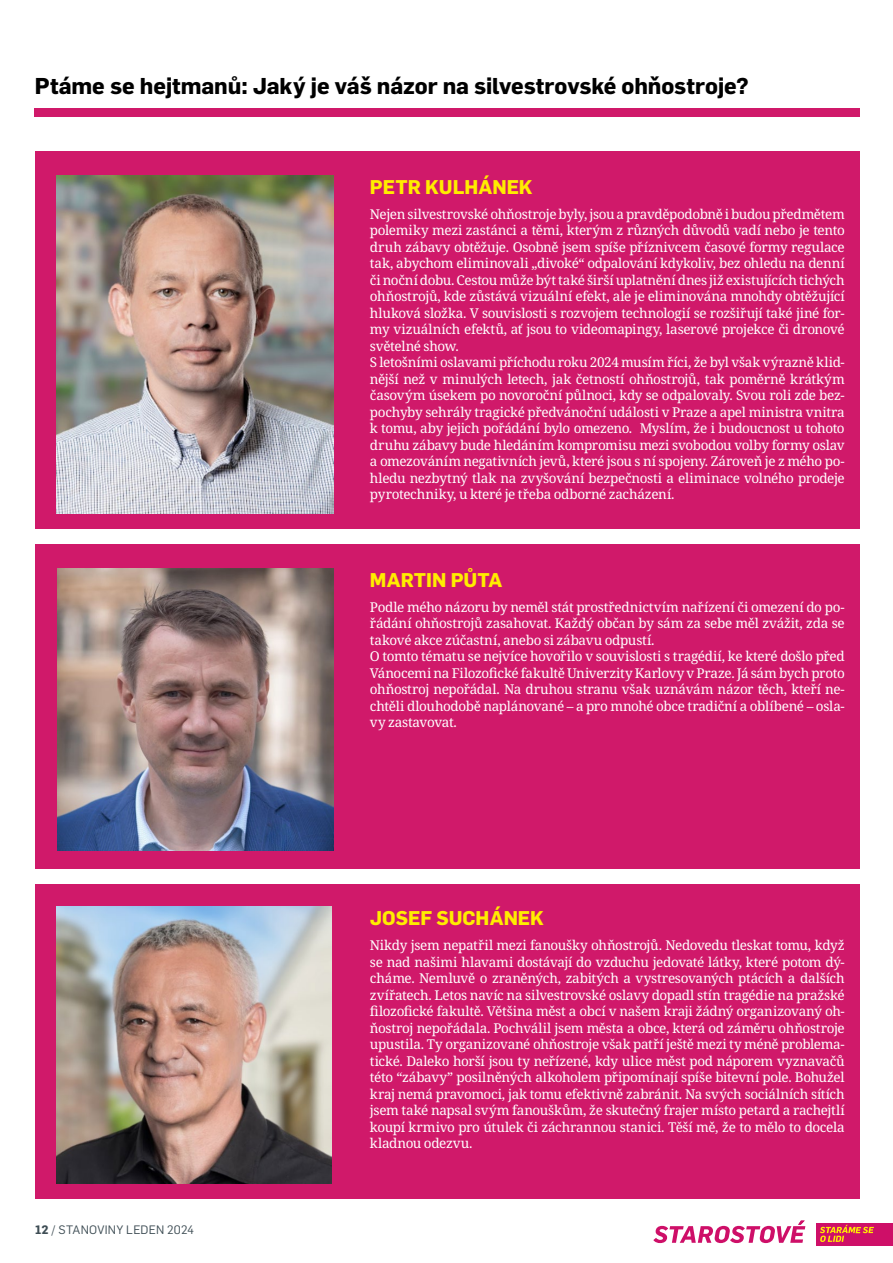
<style>
.page{position:relative;width:893px;height:1263px;background:#fff}
.page>*{position:absolute;margin:0;border:0;box-sizing:border-box;transform-origin:0 0}
.t1{font:700 22.5px "Flama";letter-spacing:-.005em;color:#000}
.t2{font:700 19.5px "Flama";color:#ffed00}
.t3{font:13.5px/16.5px "Noto Serif";letter-spacing:-.025em;color:#fff}
.t4{font:12px "Flama";letter-spacing:.02em;color:#3f4e55}
.s1{font-weight:700}
</style>
<div class="page">
<div style="left:34px;top:108px;width:206px;height:9px;background:#d0196a"></div>
<div style="left:240px;top:108px;width:207px;height:9px;background:#d0196a"></div>
<div style="left:447px;top:108px;width:206px;height:9px;background:#d0196a"></div>
<div style="left:653px;top:108px;width:207px;height:9px;background:#d0196a"></div>
<div style="left:816px;top:1223px;width:77px;height:23px;background:#ce0f68"></div>
<svg style="left:653px;top:1220px;width:152px;height:23px"></svg>
<svg style="left:820px;top:1225px;width:54px;height:17px"></svg>
<div style="left:35px;top:151px;width:825px;height:378px;background:#d0196a"></div>
<div style="left:35px;top:544px;width:825px;height:324px;background:#d0196a"></div>
<div style="left:35px;top:884px;width:825px;height:315px;background:#d0196a"></div>
<img style="left:57px;top:175px;width:276px;height:338px">
<img style="left:57px;top:907px;width:275px;height:276px">
<img style="left:58px;top:568px;width:275px;height:282px">
<h1 class="t1" style="left:35px;top:69px;width:715px">Ptáme se hejtmanů: Jaký je váš názor na silvestrovské ohňostroje?</h1>
<h2 class="t2" style="left:370px;top:173px;width:164px">PETR KULHÁNEK</h2>
<p class="t3" style="left:370px;top:206px;width:476px">Nejen silvestrovské ohňostroje byly, jsou a pravděpodobně i budou předmětem polemiky mezi zastánci a těmi, kterým z různých důvodů vadí nebo je tento druh zábavy obtěžuje. Osobně jsem spíše příznivcem časové formy regulace tak, abychom eliminovali „divoké“ odpalování kdykoliv, bez ohledu na denní či noční dobu. Cestou může být také širší uplatnění dnes již existujících tichých ohňostrojů, kde zůstává vizuální efekt, ale je eliminována mnohdy obtěžující hluková složka. V souvislosti s rozvojem technologií se rozšiřují také jiné for&shy;my vizuálních efektů, ať jsou to videomapingy, laserové projekce či dronové světelné show.<br>S letošními oslavami příchodu roku 2024 musím říci, že byl však výrazně klid&shy;nější než v minulých letech, jak četností ohňostrojů, tak poměrně krátkým časovým úsekem po novoroční půlnoci, kdy se odpalovaly. Svou roli zde bez&shy;pochyby sehrály tragické předvánoční události v Praze a apel ministra vnitra k tomu, aby jejich pořádání bylo omezeno. Myslím, že i budoucnost u tohoto druhu zábavy bude hledáním kompromisu mezi svobodou volby formy oslav a omezováním negativních jevů, které jsou s ní spojeny. Zároveň je z mého po&shy;hledu nezbytný tlak na zvyšování bezpečnosti a eliminace volného prodeje pyrotechniky, u které je třeba odborné zacházení.</p>
<h2 class="t2" style="left:370px;top:566px;width:134px">MARTIN PŮTA</h2>
<p class="t3" style="left:370px;top:599px;width:476px">Podle mého názoru by neměl stát prostřednictvím nařízení či omezení do po&shy;řádání ohňostrojů zasahovat. Každý občan by sám za sebe měl zvážit, zda se takové akce zúčastní, anebo si zábavu odpustí.<br>O tomto tématu se nejvíce hovořilo v souvislosti s tragédií, ke které došlo před Vánocemi na Filozofické fakultě Univerzity Karlovy v Praze. Já sám bych proto ohňostroj nepořádal. Na druhou stranu však uznávám názor těch, kteří ne&shy;chtěli dlouhodobě naplánované – a pro mnohé obce tradiční a oblíbené – osla&shy;vy zastavovat.</p>
<p class="t4" style="left:35px;top:1221px;width:161px"><span class="s1">12</span> / STANOVINY LEDEN 2024</p>
<h2 class="t2" style="left:370px;top:904px;width:175px">JOSEF SUCHÁNEK</h2>
<p class="t3" style="left:370px;top:937px;width:476px;text-align:justify">Nikdy jsem nepatřil mezi fanoušky ohňostrojů. Nedovedu tleskat tomu, když se nad našimi hlavami dostávají do vzduchu jedovaté látky, které potom dý&shy;cháme. Nemluvě o zraněných, zabitých a vystresovaných ptácích a dalších zvířatech. Letos navíc na silvestrovské oslavy dopadl stín tragédie na pražské filozofické fakultě. Většina měst a obcí v našem kraji žádný organizovaný oh&shy;ňostroj nepořádala. Pochválil jsem města a obce, která od záměru ohňostroje upustila. Ty organizované ohňostroje však patří ještě mezi ty méně problema&shy;tické. Daleko horší jsou ty neřízené, kdy ulice měst pod náporem vyznavačů této “zábavy” posilněných alkoholem připomínají spíše bitevní pole. Bohužel kraj nemá pravomoci, jak tomu efektivně zabránit. Na svých sociálních sítích jsem také napsal svým fanouškům, že skutečný frajer místo petard a rachejtlí koupí krmivo pro útulek či záchrannou stanici. Těší mě, že to mělo to docela kladnou odezvu.</p>
</div>
